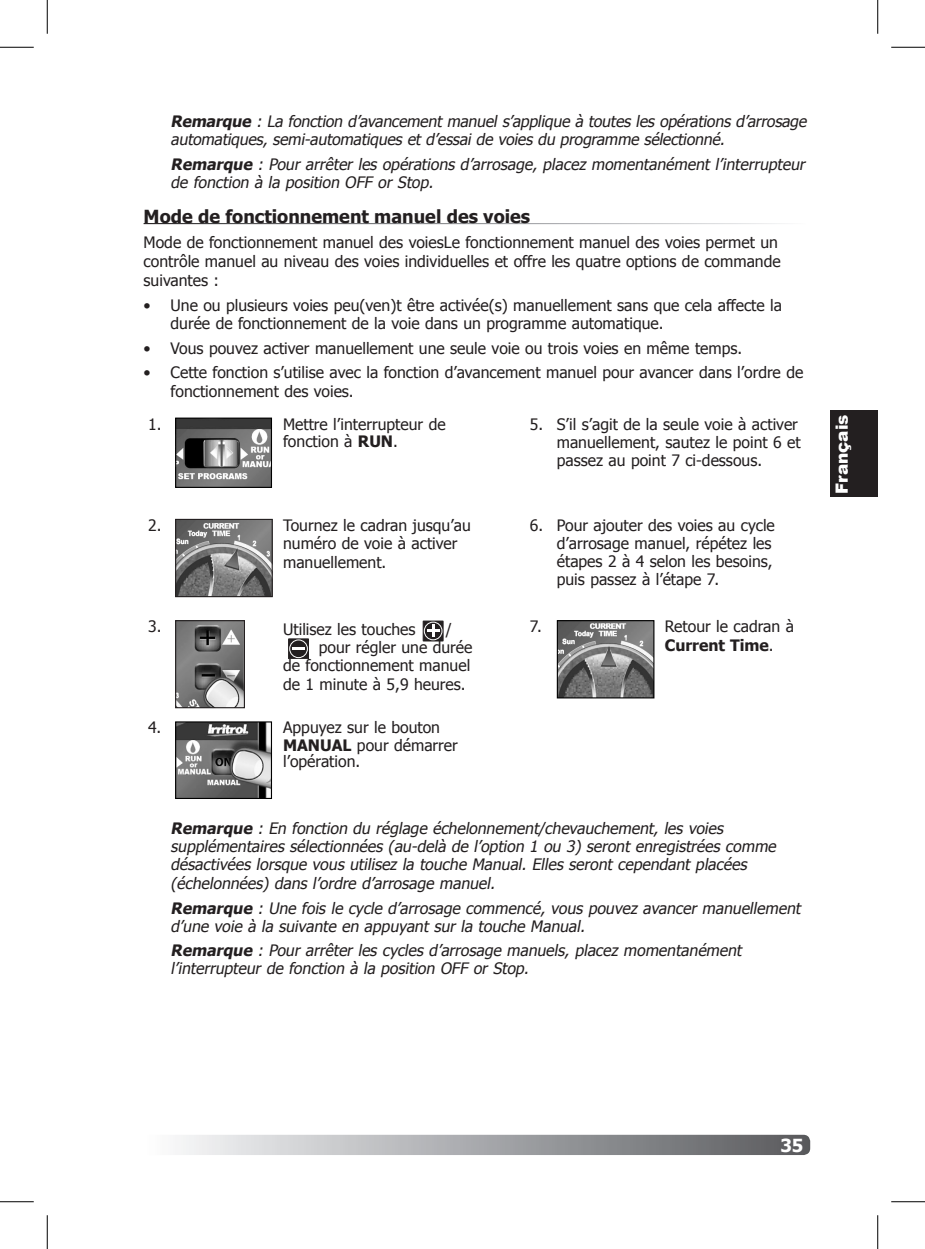
<style>
.page{position:relative;width:925px;height:1249px;background:#fff}
.page>*{position:absolute;margin:0;border:0;box-sizing:border-box;transform-origin:0 0}
.Section_Heading{font:700 18px "Tahoma";color:#231f20}
.t1{font:700 18px "Tahoma";color:#fff}
.t2{font:900 16.88px "Arial";color:#fff}
.t3{font:15.75px/18px "Tahoma";color:#231f20}
.Note{font:italic 15.75px/18px "Tahoma";color:#231f20}
.s1{font-weight:700}
</style>
<div class="page">
<div style="left:144px;top:1135px;width:666px;height:20px;background:linear-gradient(to right,#fbfcfd,#58595d);border-radius:7px"></div>
<img style="left:177px;top:419px;width:93px;height:67px">
<div style="left:175px;top:417px;width:97px;height:71px;border:1px solid #000"></div>
<img style="left:177px;top:521px;width:94px;height:74px">
<div style="left:175px;top:519px;width:98px;height:78px;border:1px solid #231f20"></div>
<img style="left:177px;top:622px;width:66px;height:84px">
<div style="left:175px;top:620px;width:70px;height:88px;border:1px solid #231f20"></div>
<svg style="left:422px;top:620px;width:22px;height:21px"></svg>
<svg style="left:423px;top:621px;width:20px;height:20px"></svg>
<div style="left:423px;top:621px;width:20px;height:20px;border:1px solid #231f20"></div>
<div style="left:424px;top:622px;width:18px;height:18px;border:1px solid #fff;border-radius:50%"></div>
<svg style="left:427px;top:625px;width:12px;height:12px"></svg>
<svg style="left:289px;top:639px;width:19px;height:20px"></svg>
<div style="left:288px;top:639px;width:21px;height:20px;border:1px solid #231f20"></div>
<div style="left:290px;top:640px;width:17px;height:18px;border:1px solid #fff;border-radius:50%"></div>
<svg style="left:292px;top:648px;width:13px;height:2px"></svg>
<img style="left:559px;top:622px;width:93px;height:74px">
<div style="left:557px;top:620px;width:97px;height:78px;border:1px solid #000"></div>
<img style="left:177px;top:723px;width:93px;height:74px">
<div style="left:175px;top:721px;width:97px;height:78px;border:1px solid #000"></div>
<div style="left:830px;top:410px;width:47px;height:87px;background:#231f20"></div>
<hr style="left:0;top:47px;width:34px;height:1px;background:#000">
<hr style="left:891px;top:47px;width:34px;height:1px;background:#000">
<hr style="left:0;top:1201px;width:34px;height:1px;background:#000">
<hr style="left:891px;top:1201px;width:34px;height:1px;background:#000">
<hr style="left:47px;top:0;width:1px;height:34px;background:#000">
<hr style="left:47px;top:1215px;width:1px;height:34px;background:#000">
<hr style="left:877px;top:0;width:1px;height:34px;background:#000">
<hr style="left:877px;top:1215px;width:1px;height:34px;background:#000">
<p class="Note" style="left:171px;top:111px;width:641px"><span class="s1">Remarque</span> : La fonction d’avancement manuel s’applique à toutes les opérations d’arrosage automatiques, semi-automatiques et d’essai de voies du programme sélectionné.</p>
<p class="Note" style="left:171px;top:154px;width:639px"><span class="s1">Remarque</span> : Pour arrêter les opérations d’arrosage, placez momentanément l’interrupteur de fonction à la position OFF or Stop.</p>
<p class="Section_Heading" style="left:144px;top:203px;width:388px">Mode de fonctionnement manuel des voies</p>
<p class="t3" style="left:144px;top:232px;width:638px;line-height:18.9px">Mode de fonctionnement manuel des voiesLe fonctionnement manuel des voies permet un contrôle manuel au niveau des voies individuelles et offre les quatre options de commande suivantes :</p>
<p class="t3" style="left:171px;top:295px;width:613px;text-indent:-27px">• Une ou plusieurs voies peu(ven)t être activée(s) manuellement sans que cela affecte la durée de fonctionnement de la voie dans un programme automatique.</p>
<p class="t3" style="left:144px;top:338px;width:600px">• Vous pouvez activer manuellement une seule voie ou trois voies en même temps.</p>
<p class="t3" style="left:171px;top:362px;width:634px;line-height:18.9px;text-indent:-27px">• Cette fonction s’utilise avec la fonction d’avancement manuel pour avancer dans l’ordre de fonctionnement des voies.</p>
<p class="t3" style="left:148px;top:414px;width:15px">1.</p>
<p class="t3" style="left:283px;top:415px;width:164px;line-height:16.9px">Mettre l’interrupteur de fonction à <span class="s1">RUN</span>.</p>
<p class="t3" style="left:530px;top:414px;width:15px">5.</p>
<p class="t3" style="left:557px;top:414px;width:245px">S’il s’agit de la seule voie à activer manuellement, sautez le point 6 et passez au point 7 ci-dessous.</p>
<p class="t3" style="left:148px;top:515px;width:15px">2.</p>
<p class="t3" style="left:283px;top:515px;width:189px">Tournez le cadran jusqu’au numéro de voie à activer manuellement.</p>
<p class="t3" style="left:530px;top:515px;width:15px">6.</p>
<p class="t3" style="left:557px;top:515px;width:220px">Pour ajouter des voies au cycle d’arrosage manuel, répétez les étapes 2 à 4 selon les besoins, puis passez à l’étape 7.</p>
<p class="t3" style="left:148px;top:617px;width:15px">3.</p>
<p class="t3" style="left:283px;top:619px;width:134px">Utilisez les touches</p>
<p class="t3" style="left:446px;top:619px;width:8px">/</p>
<p class="t3" style="left:319px;top:637px;width:155px">pour régler une durée</p>
<p class="t3" style="left:283px;top:655px;width:189px">de fonctionnement manuel</p>
<p class="t3" style="left:283px;top:674px;width:184px">de 1 minute à 5,9 heures.</p>
<p class="t3" style="left:530px;top:617px;width:14px">7.</p>
<p class="t3" style="left:665px;top:616px;width:131px;line-height:18.9px">Retour le cadran à<br><span class="s1">Current Time</span>.</p>
<p class="t3" style="left:148px;top:718px;width:15px">4.</p>
<p class="t3" style="left:283px;top:718px;width:176px">Appuyez sur le bouton<br><span class="s1">MANUAL</span> pour démarrer</p>
<p class="t3" style="left:283px;top:752px;width:79px">l’opération.</p>
<p class="Note" style="left:171px;top:818px;width:610px"><span class="s1">Remarque</span> : En fonction du réglage échelonnement/chevauchement, les voies supplémentaires sélectionnées (au-delà de l’option 1 ou 3) seront enregistrées comme désactivées lorsque vous utilisez la touche Manual. Elles seront cependant placées (échelonnées) dans l’ordre d’arrosage manuel.</p>
<p class="Note" style="left:171px;top:898px;width:635px"><span class="s1">Remarque</span> : Une fois le cycle d’arrosage commencé, vous pouvez avancer manuellement d’une voie à la suivante en appuyant sur la touche Manual.</p>
<p class="Note" style="left:171px;top:941px;width:576px"><span class="s1">Remarque</span> : Pour arrêter les cycles d’arrosage manuels, placez momentanément l’interrupteur de fonction à la position OFF or Stop.</p>
<p class="t2" style="left:829px;top:494px;width:81px;rotate:-90deg">Français</p>
<p class="t1" style="left:780px;top:1132px;width:24px">35</p>
</div>
